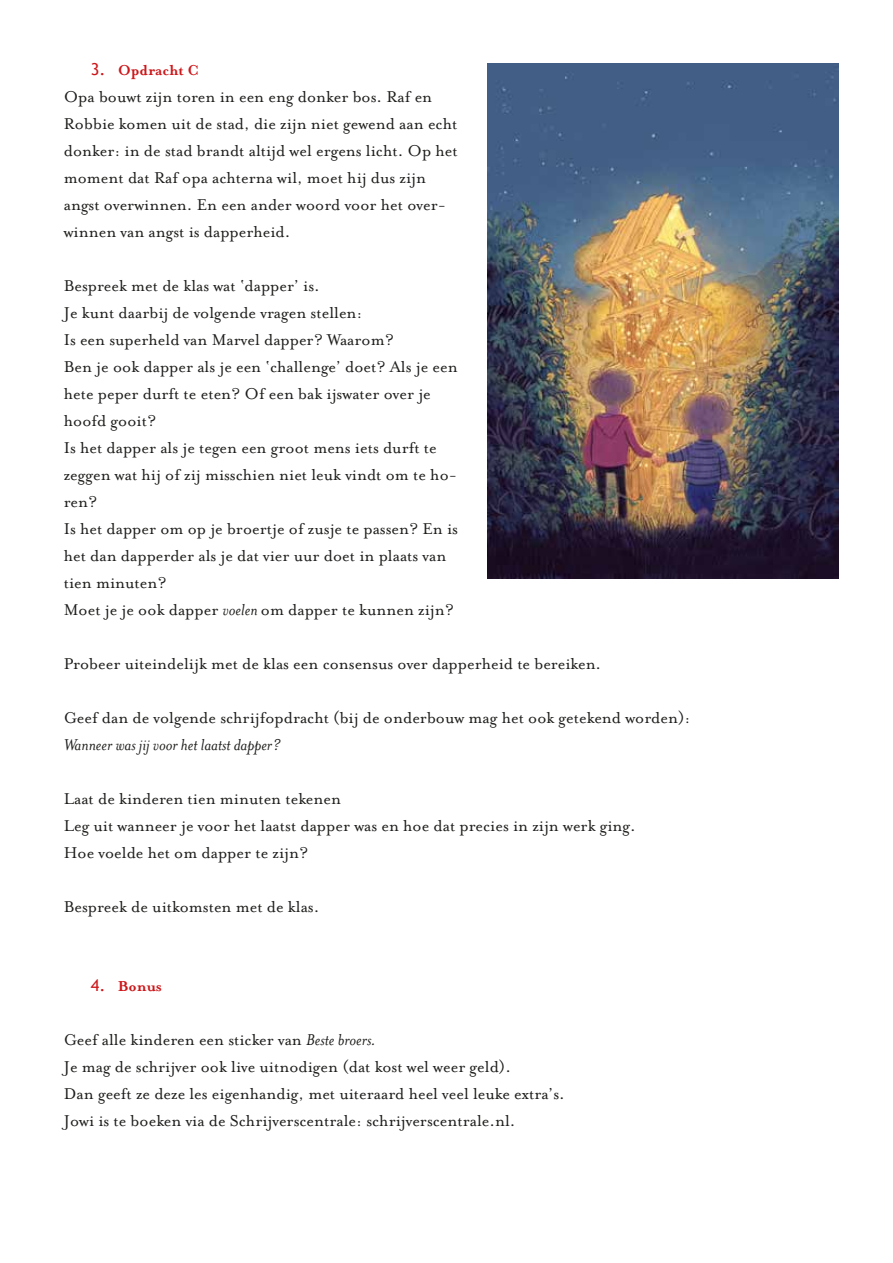
<style>
.page{position:relative;width:893px;height:1263px;background:#fff}
.page>*{position:absolute;margin:0;border:0;box-sizing:border-box;transform-origin:0 0}
.t1{font:18px/27px "Mrs Eaves Roman";color:#1d1d1b}
.t2{font:italic 18px "Mrs Eaves";color:#1d1d1b}
.t3{font:700 16.5px "Mrs Eaves";color:#cd171a}
.s1{font-family:"Trebuchet MS";font-weight:400}
.s2{font-family:"Mrs Eaves";font-style:italic}
</style>
<div class="page">
<img style="left:488px;top:64px;width:351px;height:514px">
<p class="t3" style="left:91px;top:61px;width:109px"><span class="s1">3.</span> Opdracht C</p>
<p class="t1" style="left:64px;top:84px;width:396px">Opa bouwt zijn toren in een eng donker bos. Raf en Robbie komen uit de stad, die zijn niet gewend aan echt donker: in de stad brandt altijd wel ergens licht. Op het moment dat Raf opa achterna wil, moet hij dus zijn angst overwinnen. En een ander woord voor het over&shy;winnen van angst is dapperheid.</p>
<p class="t1" style="left:64px;top:273px;width:396px">Bespreek met de klas wat ‘dapper’ is.<br>Je kunt daarbij de volgende vragen stellen:<br>Is een superheld van Marvel dapper? Waarom?<br>Ben je ook dapper als je een ‘challenge’ doet? Als je een hete peper durft te eten? Of een bak ijswater over je hoofd gooit?<br>Is het dapper als je tegen een groot mens iets durft te zeggen wat hij of zij misschien niet leuk vindt om te ho&shy;ren?<br>Is het dapper om op je broertje of zusje te passen? En is het dan dapperder als je dat vier uur doet in plaats van tien minuten?<br>Moet je je ook dapper <span class="s2">voelen</span> om dapper te kunnen zijn?</p>
<p class="t1" style="left:64px;top:651px;width:539px">Probeer uiteindelijk met de klas een consensus over dapperheid te bereiken.</p>
<p class="t1" style="left:64px;top:705px;width:628px">Geef dan de volgende schrijfopdracht (bij de onderbouw mag het ook getekend worden):</p>
<p class="t2" style="left:64px;top:735px;width:219px">Wanneer was jij voor het laatst dapper?</p>
<p class="t1" style="left:64px;top:786px;width:573px">Laat de kinderen tien minuten tekenen<br>Leg uit wanneer je voor het laatst dapper was en hoe dat precies in zijn werk ging.<br>Hoe voelde het om dapper te zijn?</p>
<p class="t1" style="left:64px;top:894px;width:257px">Bespreek de uitkomsten met de klas.</p>
<p class="t3" style="left:91px;top:977px;width:72px"><span class="s1">4.</span> Bonus</p>
<p class="t1" style="left:64px;top:1026px;width:503px">Geef alle kinderen een sticker van <span class="s2">Beste broers.<br></span>Je mag de schrijver ook live uitnodigen (dat kost wel weer geld).<br>Dan geeft ze deze les eigenhandig, met uiteraard heel veel leuke extra’s.<br>Jowi is te boeken via de Schrijverscentrale: schrijverscentrale.nl.</p>
</div>
